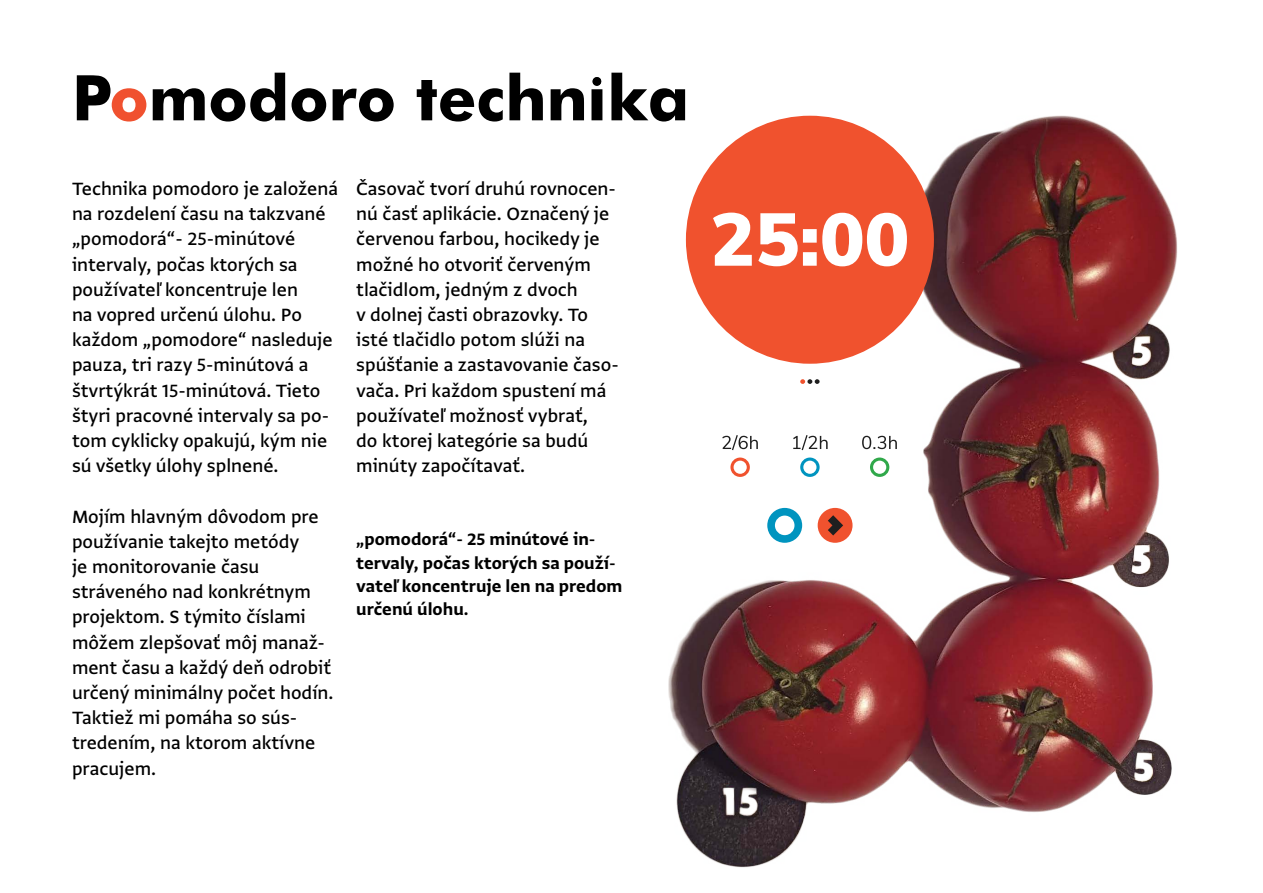
<style>
.page{position:relative;width:1263px;height:893px;background:#fff}
.page>*{position:absolute;margin:0;border:0;box-sizing:border-box;transform-origin:0 0}
.t1{font:700 63px "Futura";color:#000}
.t2{font:500 21px/25.2px "Greta Sans Pro";color:#000}
.t3{font:19.5px/23.4px "Greta Sans Pro Bld";color:#000}
.s1{color:#f0512f}
</style>
<div class="page">
<img style="left:669px;top:116px;width:508px;height:752px">
<svg style="left:767px;top:508px;width:35px;height:35px"></svg>
<svg style="left:818px;top:508px;width:34px;height:35px"></svg>
<div style="left:686px;top:116px;width:248px;height:248px;background:#f0522e;border-radius:50%"></div>
<svg style="left:713px;top:213px;width:39px;height:53px"></svg>
<svg style="left:758px;top:213px;width:149px;height:53px"></svg>
<svg style="left:800px;top:379px;width:20px;height:5px"></svg>
<svg style="left:722px;top:435px;width:36px;height:15px"></svg>
<svg style="left:793px;top:435px;width:35px;height:15px"></svg>
<svg style="left:862px;top:436px;width:35px;height:13px"></svg>
<svg style="left:730px;top:458px;width:20px;height:19px"></svg>
<svg style="left:800px;top:458px;width:20px;height:19px"></svg>
<svg style="left:870px;top:458px;width:19px;height:19px"></svg>
<div style="left:592px;top:77px;width:9px;height:9px;background:#000;border-radius:50%"></div>
<h1 class="t1" style="left:72px;top:52px;width:619px">P<span class="s1">o</span>modoro technika</h1>
<p class="t2" style="left:72px;top:174px;width:268px">Technika pomodoro je založená na rozdelení času na takzvané „pomodorá“- 25-minútové intervaly, počas ktorých sa používateľ koncentruje len<br>na vopred určenú úlohu. Po každom „pomodore“ nasleduje pauza, tri razy 5-minútová a štvrtýkrát 15-minútová. Tieto štyri pracovné intervaly sa po&shy;tom cyklicky opakujú, kým nie sú všetky úlohy splnené.</p>
<p class="t2" style="left:72px;top:502px;width:263px">Mojím hlavným dôvodom pre používanie takejto metódy<br>je monitorovanie času stráveného nad konkrétnym projektom. S týmito číslami môžem zlepšovať môj manaž&shy;ment času a každý deň odrobiť určený minimálny počet hodín.<br>Taktiež mi pomáha so sús&shy;tredením, na ktorom aktívne pracujem.</p>
<p class="t2" style="left:356px;top:174px;width:264px">Časovač tvorí druhú rovnocen&shy;nú časť aplikácie. Označený je červenou farbou, hocikedy je možné ho otvoriť červeným tlačidlom, jedným z dvoch<br>v dolnej časti obrazovky. To isté tlačidlo potom slúži na spúšťanie a zastavovanie časo&shy;vača. Pri každom spustení má používateľ možnosť vybrať,<br>do ktorej kategórie sa budú minúty započítavať.</p>
<p class="t3" style="left:356px;top:526px;width:268px">„pomodorá“- 25 minútové in&shy;tervaly, počas ktorých sa použí&shy;vateľ koncentruje len na predom určenú úlohu.</p>
</div>
